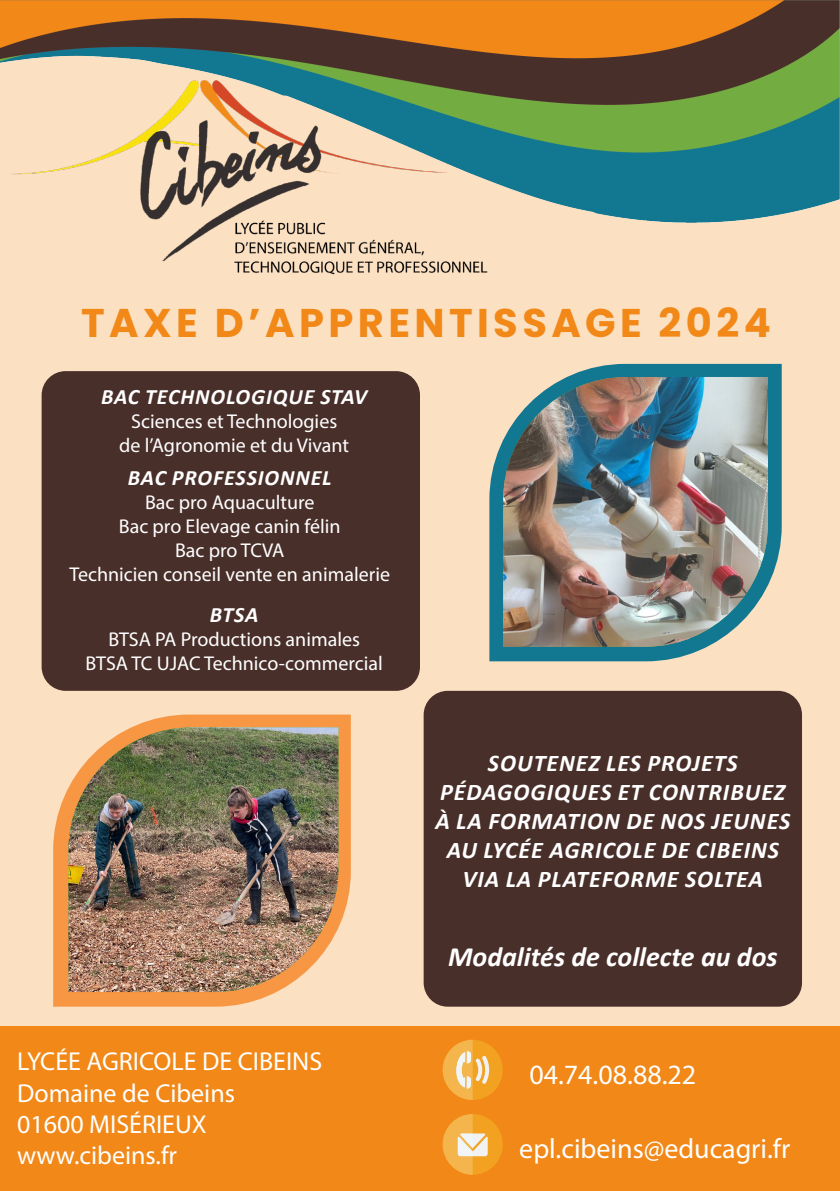
<style>
.page{position:relative;width:840px;height:1191px;background:#fff}
.page>*{position:absolute;margin:0;border:0;box-sizing:border-box;transform-origin:0 0}
.t1{font:700 40px "Poppins";letter-spacing:.11em;color:#f18817}
.t2{font:28px "Myriad Pro";color:#fff}
.t3{font:italic 700 28px "Calibri";color:#fff}
.t4{font:26px "Myriad Pro";color:#fff}
.t5{font:italic 700 24px/28.8px "Calibri";letter-spacing:.04em;color:#fff;text-align:center}
.t6{font:italic 700 22px "Calibri";letter-spacing:.04em;color:#fff}
.t7{font:20px "Myriad Pro";color:#fff}
</style>
<div class="page">
<div style="left:0;top:36px;width:839px;height:1155px;background:#fbe0c2"></div>
<img style="left:0;top:0;width:839px;height:222px">
<div style="left:0;top:1026px;width:839px;height:165px;background:#f18817"></div>
<div style="left:442px;top:1114px;width:60px;height:60px;background:#f2a121;border-radius:50%"></div>
<svg style="left:442px;top:1114px;width:45px;height:60px"></svg>
<div style="left:442px;top:1039px;width:60px;height:61px;background:#f2a121;border-radius:50%"></div>
<svg style="left:442px;top:1039px;width:48px;height:61px"></svg>
<img style="left:11px;top:81px;width:516px;height:194px">
<div style="left:42px;top:371px;width:378px;height:320px;background:#492f2a;border-radius:24px"></div>
<svg style="left:53px;top:714px;width:297px;height:292px;fill:#f79643"></svg>
<svg style="left:489px;top:364px;width:292px;height:297px;fill:#127790"></svg>
<img style="left:503px;top:377px;width:264px;height:270px">
<img style="left:68px;top:727px;width:270px;height:265px">
<div style="left:423px;top:691px;width:378px;height:315px;background:#492f2a;border-radius:24px"></div>
<p class="t1" style="left:81px;top:299px;width:690px">TAXE D’APPRENTISSAGE 2024</p>
<p class="t6" style="left:101px;top:381px;width:267px">BAC TECHNOLOGIQUE STAV</p>
<p class="t7" style="left:131px;top:409px;width:207px">Sciences et Technologies</p>
<p class="t7" style="left:119px;top:433px;width:231px">de l’Agronomie et du Vivant</p>
<p class="t6" style="left:128px;top:462px;width:205px">BAC PROFESSIONNEL</p>
<p class="t7" style="left:145px;top:489px;width:171px">Bac pro Aquaculture</p>
<p class="t7" style="left:119px;top:513px;width:223px">Bac pro Elevage canin félin</p>
<p class="t7" style="left:175px;top:537px;width:111px">Bac pro TCVA</p>
<p class="t7" style="left:69px;top:561px;width:322px">Technicien conseil vente en animalerie</p>
<p class="t6" style="left:210px;top:599px;width:50px">BTSA</p>
<p class="t7" style="left:108px;top:627px;width:253px">BTSA PA Productions animales</p>
<p class="t7" style="left:85px;top:651px;width:299px">BTSA TC UJAC Technico-commercial</p>
<p class="t4" style="left:17px;top:1045px;width:306px">LYCÉE AGRICOLE DE CIBEINS</p>
<p class="t4" style="left:17px;top:1076px;width:219px">Domaine de Cibeins</p>
<p class="t4" style="left:17px;top:1108px;width:191px">01600 MISÉRIEUX</p>
<p class="t4" style="left:17px;top:1139px;width:161px">www.cibeins.fr</p>
<p class="t5" style="left:487px;top:748px;width:251px">SOUTENEZ LES PROJETS</p>
<p class="t5" style="left:435px;top:777px;width:356px">PÉDAGOGIQUES ET CONTRIBUEZ<br>À LA FORMATION DE NOS JEUNES<br>AU LYCÉE AGRICOLE DE CIBEINS<br>VIA LA PLATEFORME SOLTEA</p>
<p class="t3" style="left:448px;top:936px;width:331px">Modalités de collecte au dos</p>
<p class="t2" style="left:529px;top:1057px;width:168px">04.74.08.88.22</p>
<p class="t2" style="left:519px;top:1131px;width:272px">epl.cibeins@educagri.fr</p>
</div>
